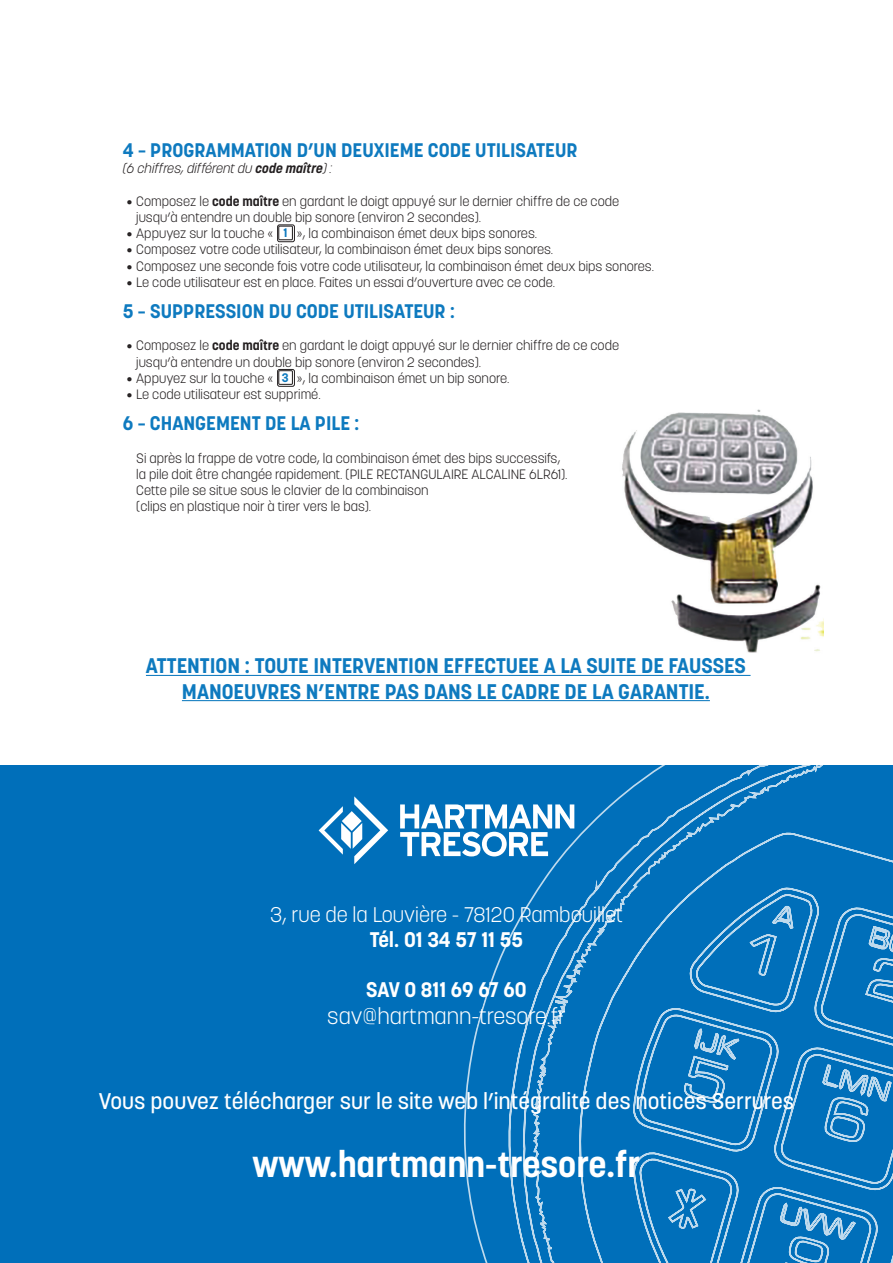
<style>
.page{position:relative;width:893px;height:1263px;background:#fff}
.page>*{position:absolute;margin:0;border:0;box-sizing:border-box;transform-origin:0 0}
.t1{font:700 36px "Korolev";color:#fff}
.t2{font:500 22.5px "Korolev";color:#fff}
.t3{font:300 22.5px "Korolev";color:#fff}
.t4{font:700 21px "Korolev";color:#0e7abf}
.t5{font:300 21px "Korolev";color:#fff}
.t6{font:700 21px "Korolev";color:#fff}
.t7{font:700 19.5px "Korolev";color:#0e7abf}
.t8{font:300 13.5px "Korolev";color:#231f20}
.t9{font:italic 300 13.5px "Korolev";color:#231f20}
.t10{font:700 12.3px "Korolev";color:#0e7abf}
.s1{font-weight:700}
</style>
<div class="page">
<img style="left:622px;top:409px;width:202px;height:244px">
<hr style="left:146px;top:675px;width:605px;height:1px;background:#0e7abf">
<hr style="left:182px;top:700px;width:528px;height:1px;background:#0e7abf">
<div style="left:0;top:765px;width:893px;height:498px;background:#006fba"></div>
<svg style="left:463px;top:700px;width:430px;height:563px"></svg>
<div style="left:277px;top:225px;width:18px;height:17px;border:1px solid #231f20;border-radius:2px"></div>
<div style="left:278px;top:226px;width:15px;height:14px;border:1px solid #231f20"></div>
<div style="left:277px;top:369px;width:18px;height:18px;border:1px solid #231f20;border-radius:2px"></div>
<div style="left:278px;top:370px;width:15px;height:15px;border:1px solid #231f20"></div>
<svg style="left:319px;top:796px;width:69px;height:68px"></svg>
<svg style="left:400px;top:804px;width:174px;height:52px"></svg>
<p class="t7" style="left:123px;top:138px;width:456px">4 – PROGRAMMATION D’UN DEUXIEME CODE UTILISATEUR</p>
<p class="t9" style="left:123px;top:160px;width:211px">(6 chiffres, différent du <span class="s1">code maître</span>) :</p>
<p class="t8" style="left:136px;top:193px;width:484px">Composez le <span class="s1">code maître</span> en gardant le doigt appuyé sur le dernier chiffre de ce code</p>
<p class="t8" style="left:136px;top:209px;width:346px">jusqu’à entendre un double bip sonore (environ 2 secondes).</p>
<p class="t8" style="left:136px;top:225px;width:138px">Appuyez sur la touche «</p>
<p class="t8" style="left:297px;top:225px;width:242px">», la combinaison émet deux bips sonores.</p>
<p class="t8" style="left:136px;top:241px;width:419px">Composez votre code utilisateur, la combinaison émet deux bips sonores.</p>
<p class="t8" style="left:136px;top:257px;width:519px">Composez une seconde fois votre code utilisateur, la combinaison émet deux bips sonores.</p>
<p class="t8" style="left:136px;top:274px;width:420px">Le code utilisateur est en place. Faites un essai d’ouverture avec ce code.</p>
<p class="t7" style="left:123px;top:299px;width:334px">5 – SUPPRESSION DU CODE UTILISATEUR :</p>
<p class="t8" style="left:136px;top:337px;width:484px">Composez le <span class="s1">code maître</span> en gardant le doigt appuyé sur le dernier chiffre de ce code</p>
<p class="t8" style="left:136px;top:353px;width:346px">jusqu’à entendre un double bip sonore (environ 2 secondes).</p>
<p class="t8" style="left:136px;top:370px;width:138px">Appuyez sur la touche «</p>
<p class="t8" style="left:297px;top:370px;width:214px">», la combinaison émet un bip sonore.</p>
<p class="t8" style="left:136px;top:386px;width:186px">Le code utilisateur est supprimé.</p>
<p class="t7" style="left:123px;top:411px;width:238px">6 – CHANGEMENT DE LA PILE :</p>
<p class="t8" style="left:136px;top:449px;width:426px">Si après la frappe de votre code, la combinaison émet des bips successifs,</p>
<p class="t8" style="left:136px;top:466px;width:433px">la pile doit être changée rapidement. (PILE RECTANGULAIRE ALCALINE 6LR61).</p>
<p class="t8" style="left:136px;top:482px;width:294px">Cette pile se situe sous le clavier de la combinaison</p>
<p class="t8" style="left:136px;top:498px;width:237px">(clips en plastique noir à tirer vers le bas).</p>
<p class="t10" style="left:283px;top:225px;width:6px">1</p>
<p class="t10" style="left:282px;top:370px;width:8px">3</p>
<p class="t4" style="left:146px;top:653px;width:601px">ATTENTION : TOUTE INTERVENTION EFFECTUEE A LA SUITE DE FAUSSES</p>
<p class="t4" style="left:182px;top:678px;width:529px">MANOEUVRES N’ENTRE PAS DANS LE CADRE DE LA GARANTIE.</p>
<p class="t5" style="left:270px;top:901px;width:354px">3, rue de la Louvière - 78120 Rambouillet</p>
<p class="t6" style="left:370px;top:926px;width:155px">Tél. 01 34 57 11 55</p>
<p class="t6" style="left:366px;top:977px;width:162px">SAV 0 811 69 67 60</p>
<p class="t3" style="left:327px;top:1002px;width:240px">sav@hartmann-tresore.fr</p>
<p class="t2" style="left:99px;top:1087px;width:697px">Vous pouvez télécharger sur le site web l’intégralité des notices Serrures</p>
<p class="t1" style="left:252px;top:1142px;width:390px">www.hartmann-tresore.fr</p>
</div>
